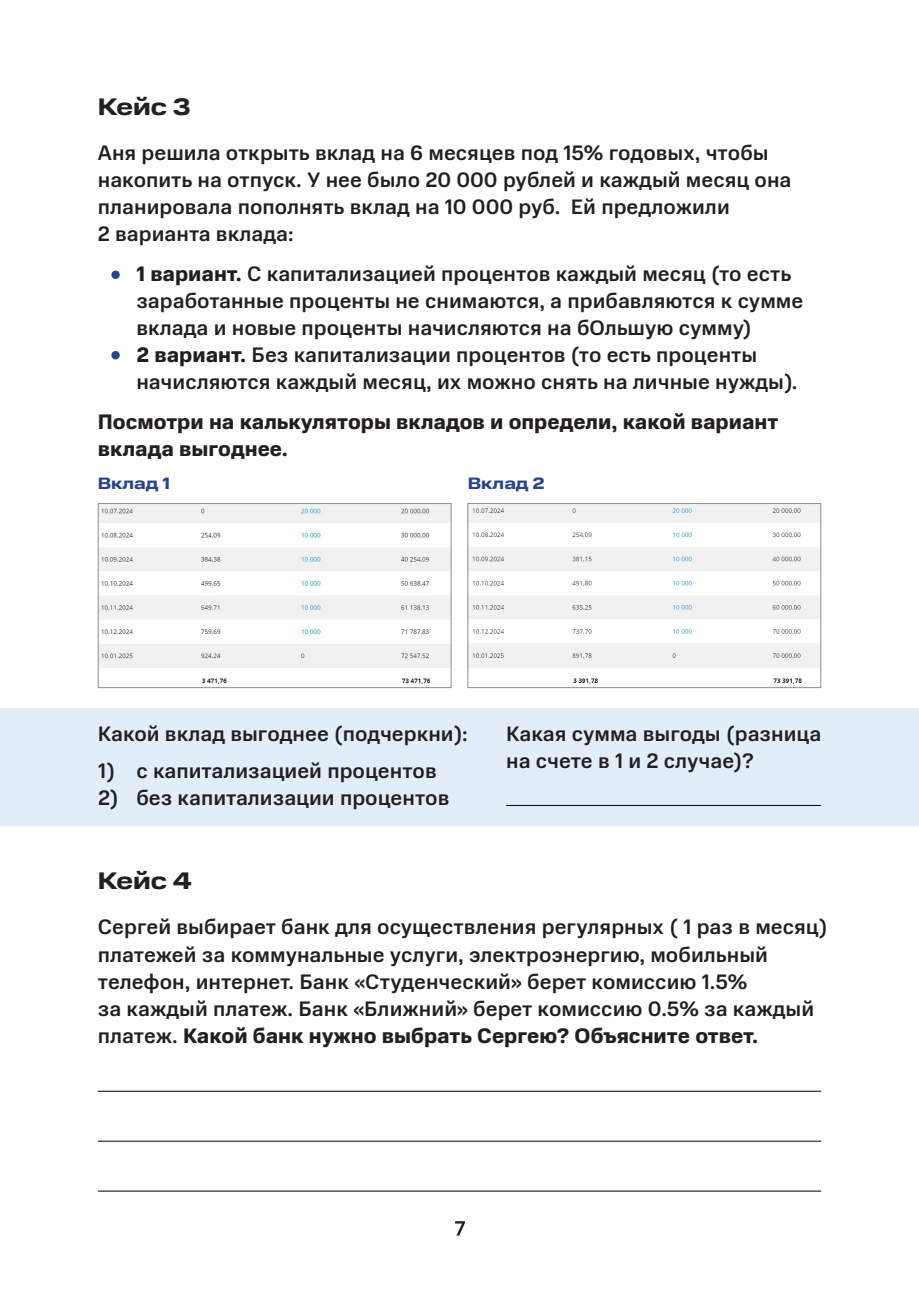
<style>
.page{position:relative;width:919px;height:1289px;background:#fff}
.page>*{position:absolute;margin:0;border:0;box-sizing:border-box;transform-origin:0 0}
.t1{font:700 24px "MTS Wide";color:#231f20}
.t2{font:500 21px/27px "MTS Sans";color:#231f20}
.t3{font:700 21px/27px "MTS Sans";color:#231f20}
.t4{font:700 16.5px "MTS Wide";color:#274493}
.s1{font-weight:700}
</style>
<div class="page">
<svg style="left:455px;top:1221px;width:10px;height:14px"></svg>
<img style="left:100px;top:505px;width:349px;height:179px">
<svg style="left:100px;top:678px;width:3px;height:6px"></svg>
<img style="left:469px;top:505px;width:350px;height:179px">
<svg style="left:469px;top:678px;width:3px;height:6px"></svg>
<div style="left:98px;top:503px;width:353px;height:185px;border:1px solid #8e9091"></div>
<div style="left:467px;top:503px;width:354px;height:185px;border:1px solid #8e9091"></div>
<div style="left:111px;top:270px;width:9px;height:9px;background:#274493;border-radius:50%"></div>
<div style="left:111px;top:351px;width:9px;height:8px;background:#274493;border-radius:50%"></div>
<div style="left:0;top:708px;width:918px;height:118px;background:#e1eef9"></div>
<hr style="left:506px;top:805px;width:315px;height:1px;background:#000001">
<hr style="left:98px;top:1090px;width:723px;height:1px;background:#000001">
<hr style="left:98px;top:1140px;width:723px;height:1px;background:#000001">
<hr style="left:98px;top:1190px;width:723px;height:1px;background:#000001">
<p class="t1" style="left:98px;top:93px;width:94px">Кейс 3</p>
<p class="t2" style="left:98px;top:139px;width:695px">Аня решила открыть вклад на 6 месяцев под 15% годовых, чтобы накопить на отпуск. У нее было 20 000 рублей и каждый месяц она планировала пополнять вклад на 10 000 руб. Ей предложили<br>2 варианта вклада:</p>
<p class="t2" style="left:136px;top:260px;width:668px"><span class="s1">1 вариант.</span> С капитализацией процентов каждый месяц (то есть заработанные проценты не снимаются, а прибавляются к сумме вклада и новые проценты начисляются на бОльшую сумму)<br><span class="s1">2 вариант.</span> Без капитализации процентов (то есть проценты начисляются каждый месяц, их можно снять на личные нужды).</p>
<p class="t3" style="left:98px;top:408px;width:682px">Посмотри на калькуляторы вкладов и определи, какой вариант вклада выгоднее.</p>
<p class="t4" style="left:98px;top:474px;width:74px">Вклад 1</p>
<p class="t4" style="left:468px;top:474px;width:78px">Вклад 2</p>
<p class="t2" style="left:98px;top:720px;width:371px">Какой вклад выгоднее (подчеркни):</p>
<p class="t2" style="left:98px;top:757px;width:22px">1)<br>2)</p>
<p class="t2" style="left:136px;top:757px;width:314px">c капитализацией процентов без капитализации процентов</p>
<p class="t2" style="left:506px;top:720px;width:316px">Какая сумма выгоды (разница на счете в 1 и 2 случае)?</p>
<p class="t1" style="left:98px;top:867px;width:96px">Кейс 4</p>
<p class="t2" style="left:98px;top:913px;width:731px">Сергей выбирает банк для осуществления регулярных ( 1 раз в месяц) платежей за коммунальные услуги, электроэнергию, мобильный телефон, интернет. Банк «Студенческий» берет комиссию 1.5%<br>за каждый платеж. Банк «Ближний» берет комиссию 0.5% за каждый платеж. <span class="s1">Какой банк нужно выбрать Сергею? Объясните ответ.</span></p>
</div>
